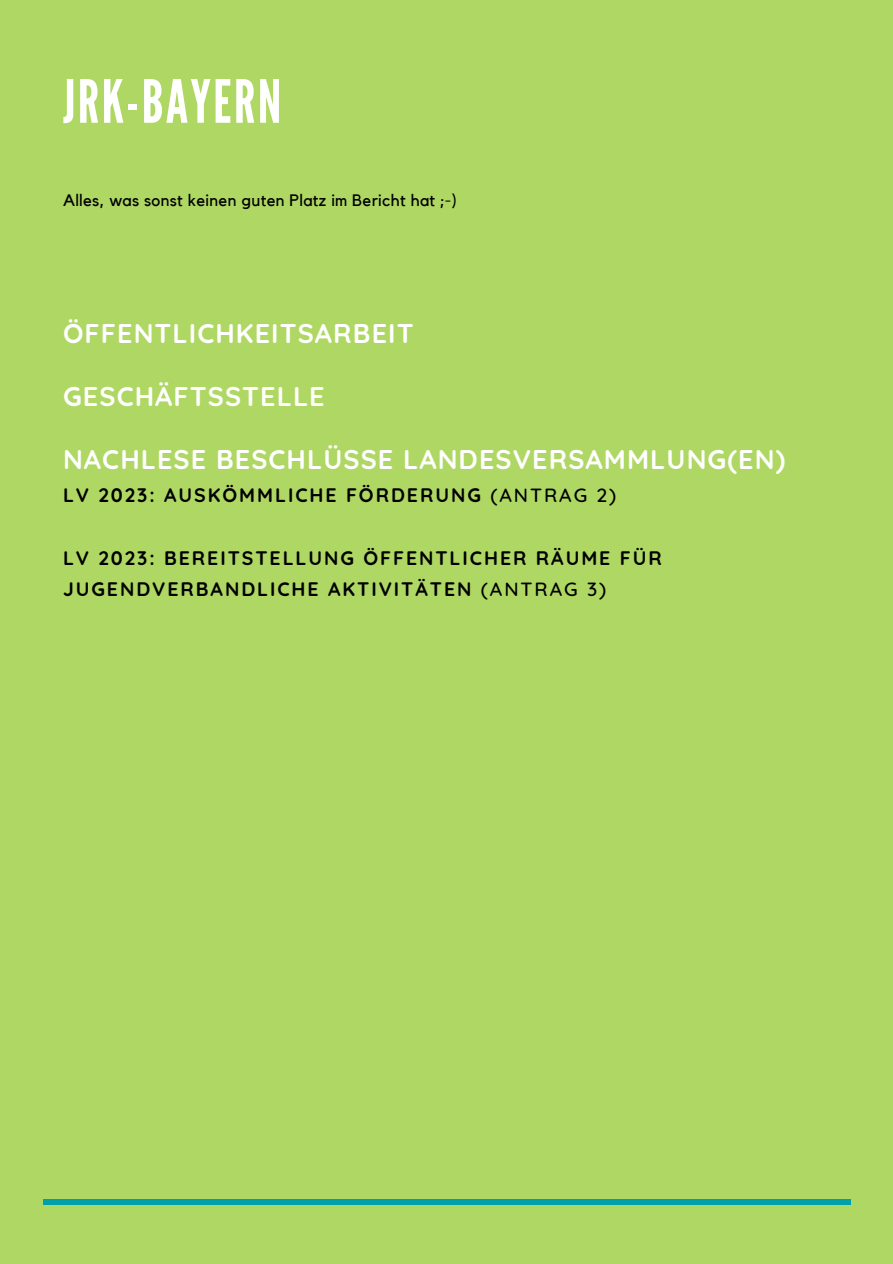
<style>
.page{position:relative;width:893px;height:1264px;background:#fff}
.page>*{position:absolute;margin:0;border:0;box-sizing:border-box;transform-origin:0 0}
.t1{font:59.55px "League Gothic";letter-spacing:.04em;color:#fff}
.t2{font:700 27px "Quicksand";letter-spacing:.04em;color:#fff}
.t3{font:700 19.5px/31.5px "Quicksand";letter-spacing:.1em;color:#000}
.t4{font:16.5px "Kollektif";letter-spacing:.02em;color:#000}
.s1{font-weight:500}
</style>
<div class="page">
<div style="left:0;top:0;width:892px;height:1263px;background:#afd763"></div>
<div style="left:43px;top:1199px;width:808px;height:5px;background:#00a0aa"></div>
<h1 class="t1" style="left:63px;top:67px;width:220px">JRK-BAYERN</h1>
<p class="t4" style="left:63px;top:192px;width:395px">Alles, was sonst keinen guten Platz im Bericht hat ;-)</p>
<h2 class="t2" style="left:63px;top:316px;width:352px">ÖFFENTLICHKEITSARBEIT</h2>
<h2 class="t2" style="left:63px;top:379px;width:263px">GESCHÄFTSSTELLE</h2>
<h2 class="t2" style="left:63px;top:442px;width:723px">NACHLESE BESCHLÜSSE LANDESVERSAMMLUNG(EN)</h2>
<h3 class="t3" style="left:63px;top:479px;width:555px">LV 2023: AUSKÖMMLICHE FÖRDERUNG <span class="s1">(ANTRAG 2)</span></h3>
<h3 class="t3" style="left:63px;top:542px;width:600px">LV 2023: BEREITSTELLUNG ÖFFENTLICHER RÄUME FÜR<br>JUGENDVERBANDLICHE AKTIVITÄTEN <span class="s1">(ANTRAG 3)</span></h3>
</div>
